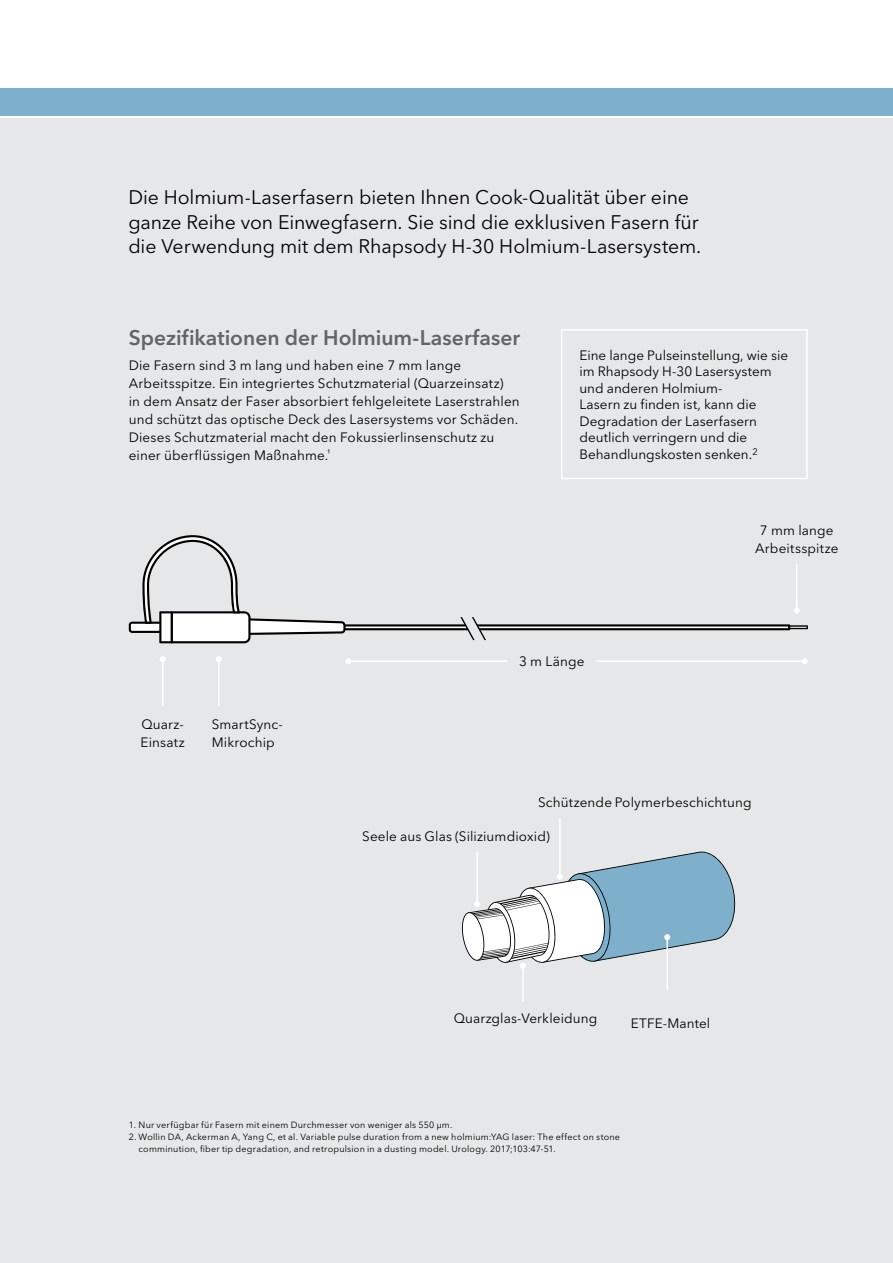
<style>
.page{position:relative;width:893px;height:1263px;background:#fff}
.page>*{position:absolute;margin:0;border:0;box-sizing:border-box;transform-origin:0 0}
.t1{font:600 21px "Avenir Next LT Pro";color:#636466}
.t2{font:19.5px/24px "Avenir Next LT Pro";letter-spacing:-.005em;color:#000}
.t3{font:13.5px/18px "Avenir Next LT Pro";letter-spacing:.01em;color:#000}
.t4{font:9px/12px "Avenir Next LT Pro";letter-spacing:.025em;color:#000}
</style>
<div class="page">
<div style="left:0;top:119px;width:893px;height:1144px;background:#e6e7e8"></div>
<div style="left:0;top:88px;width:893px;height:28px;background:#7eb0cc"></div>
<div style="left:561px;top:329px;width:247px;height:150px;border:2px solid #fff"></div>
<hr style="left:348px;top:660px;width:159px;height:2px;background:#fff">
<svg style="left:345px;top:658px;width:6px;height:6px"></svg>
<hr style="left:596px;top:660px;width:209px;height:2px;background:#fff">
<svg style="left:802px;top:658px;width:6px;height:6px"></svg>
<hr style="left:559px;top:818px;width:2px;height:58px;background:#fff">
<hr style="left:522px;top:966px;width:2px;height:35px;background:#fff">
<hr style="left:666px;top:937px;width:2px;height:52px;background:#fff">
<svg style="left:462px;top:851px;width:274px;height:118px"></svg>
<svg style="left:129px;top:535px;width:677px;height:108px"></svg>
<hr style="left:218px;top:659px;width:2px;height:47px;background:#fff">
<svg style="left:216px;top:656px;width:6px;height:6px"></svg>
<hr style="left:162px;top:659px;width:1px;height:47px;background:#fff">
<svg style="left:160px;top:656px;width:6px;height:6px"></svg>
<h2 class="t2" style="left:128px;top:186px;width:574px">Die Holmium-Laserfasern bieten Ihnen Cook-Qualität über eine ganze Reihe von Einwegfasern. Sie sind die exklusiven Fasern für die Verwendung mit dem Rhapsody H-30 Holmium-Lasersystem.</h2>
<h1 class="t1" style="left:129px;top:325px;width:393px">Spezifikationen der Holmium-Laserfaser</h1>
<p class="t3" style="left:129px;top:356px;width:392px">Die Fasern sind 3 m lang und haben eine 7 mm lange Arbeitsspitze. Ein integriertes Schutzmaterial (Quarzeinsatz)<br>in dem Ansatz der Faser absorbiert fehlgeleitete Laserstrahlen und schützt das optische Deck des Lasersystems vor Schäden.<br>Dieses Schutzmaterial macht den Fokussierlinsenschutz zu einer überflüssigen Maßnahme.<sup>¹</sup></p>
<p class="t3" style="left:579px;top:347px;width:210px;line-height:16.5px">Eine lange Pulseinstellung, wie sie im Rhapsody H-30 Lasersystem und anderen Holmium-<br>Lasern zu finden ist, kann die<br>Degradation der Laserfasern deutlich verringern und die<br>Behandlungskosten senken.<sup>2</sup></p>
<p class="t3" style="left:141px;top:715px;width:45px">Quarz-<br>Einsatz</p>
<p class="t3" style="left:212px;top:715px;width:73px">SmartSync-<br>Mikrochip</p>
<p class="t3" style="left:519px;top:653px;width:67px">3 m Länge</p>
<p class="t3" style="left:755px;top:521px;width:85px;text-align:center">7 mm lange<br>Arbeitsspitze</p>
<p class="t3" style="left:538px;top:793px;width:215px">Schützende Polymerbeschichtung</p>
<p class="t3" style="left:362px;top:827px;width:189px">Seele aus Glas (Siliziumdioxid)</p>
<p class="t3" style="left:454px;top:1009px;width:145px">Quarzglas-Verkleidung</p>
<p class="t3" style="left:631px;top:1014px;width:81px">ETFE-Mantel</p>
<p class="t4" style="left:129px;top:1119px;width:325px">1. Nur verfügbar für Fasern mit einem Durchmesser von weniger als 550 µm.</p>
<p class="t4" style="left:139px;top:1131px;width:483px;text-indent:-10px">2. Wollin DA, Ackerman A, Yang C, et al. Variable pulse duration from a new holmium:YAG laser: The effect on stone comminution, fiber tip degradation, and retropulsion in a dusting model. Urology. 2017;103:47-51.</p>
</div>
